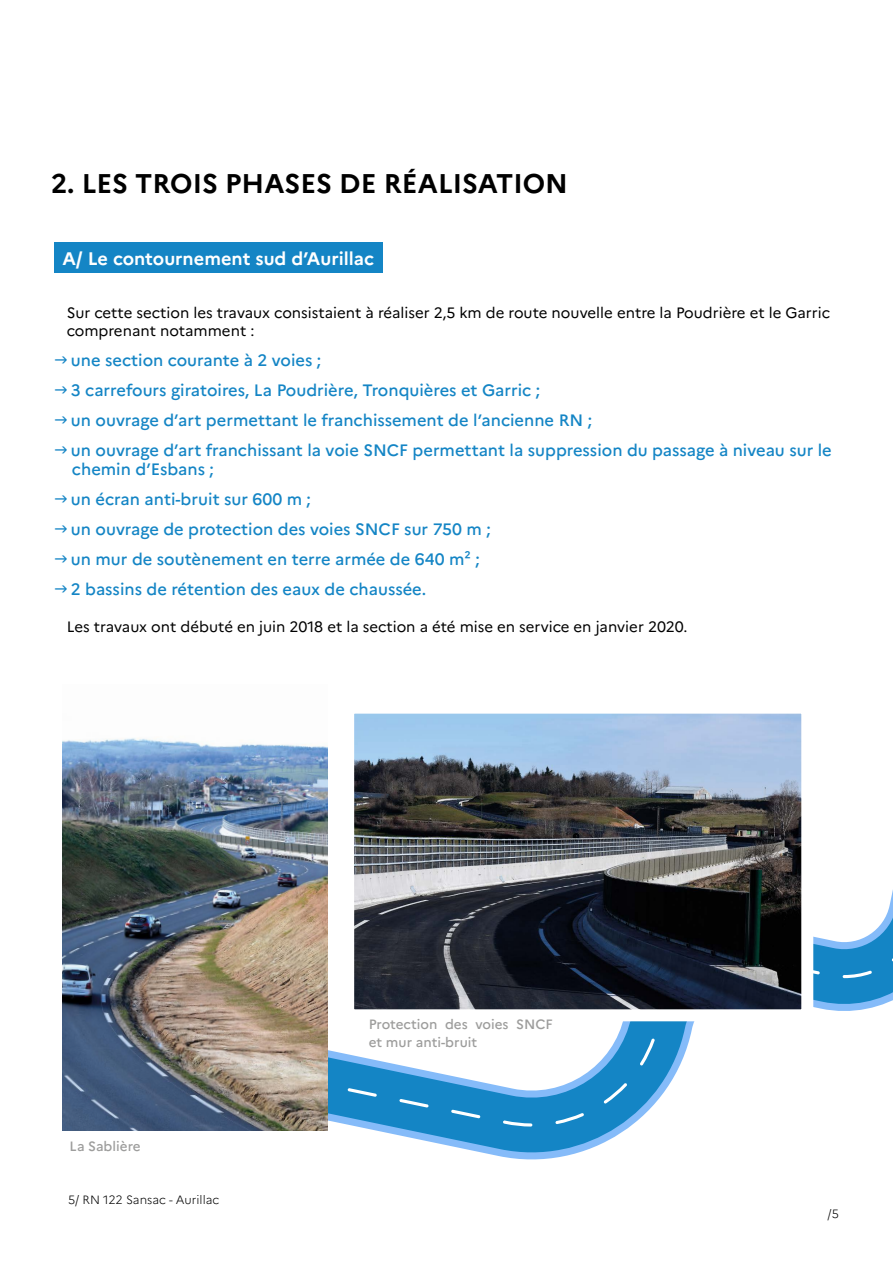
<style>
.page{position:relative;width:893px;height:1263px;background:#fff}
.page>*{position:absolute;margin:0;border:0;box-sizing:border-box;transform-origin:0 0}
.t1{font:700 27px "Marianne";color:#000}
.t2{font:700 18.15px "Marianne";color:#fff}
.t3{font:500 16.5px/30px "Marianne";color:#1485c5}
.t4{font:15px/18px "Marianne";color:#000}
.t5{font:500 13.5px/18px "Marianne";color:#9d9d9c}
.t6{font:300 12px "Marianne";color:#000}
</style>
<div class="page">
<div style="left:54px;top:242px;width:329px;height:31px;background:#1485c5"></div>
<svg style="left:296px;top:881px;width:597px;height:279px"></svg>
<img style="left:62px;top:738px;width:265px;height:392px">
<img style="left:355px;top:715px;width:445px;height:293px">
<div style="left:342px;top:702px;width:471px;height:319px;border:12px solid #fff"></div>
<h1 class="t1" style="left:51px;top:167px;width:518px">2. LES TROIS PHASES DE RÉALISATION</h1>
<p class="t2" style="left:62px;top:247px;width:313px">A/ Le contournement sud d’Aurillac</p>
<p class="t4" style="left:67px;top:303px;width:765px">Sur cette section les travaux consistaient à réaliser 2,5 km de route nouvelle entre la Poudrière et le Garric comprenant notamment :</p>
<p class="t3" style="left:71px;top:345px;width:762px">une section courante à 2 voies ;<br>3 carrefours giratoires, La Poudrière, Tronquières et Garric ;<br>un ouvrage d’art permettant le franchissement de l’ancienne RN ;<br>un ouvrage d’art franchissant la voie SNCF permettant la suppression du passage à niveau sur le</p>
<p class="t3" style="left:71px;top:455px;width:421px">chemin d’Esbans ;<br>un écran anti-bruit sur 600 m ;<br>un ouvrage de protection des voies SNCF sur 750 m ; un mur de soutènement en terre armée de 640 m² ; 2 bassins de rétention des eaux de chaussée.</p>
<p class="t4" style="left:67px;top:617px;width:622px">Les travaux ont débuté en juin 2018 et la section a été mise en service en janvier 2020.</p>
<p class="t5" style="left:70px;top:1137px;width:72px">La Sablière</p>
<p class="t6" style="left:68px;top:1193px;width:153px">5/ RN 122 Sansac - Aurillac</p>
<p class="t5" style="left:369px;top:1015px;width:186px">Protection des voies SNCF et mur anti-bruit</p>
<p class="t6" style="left:828px;top:1206px;width:13px">/5</p>
</div>
